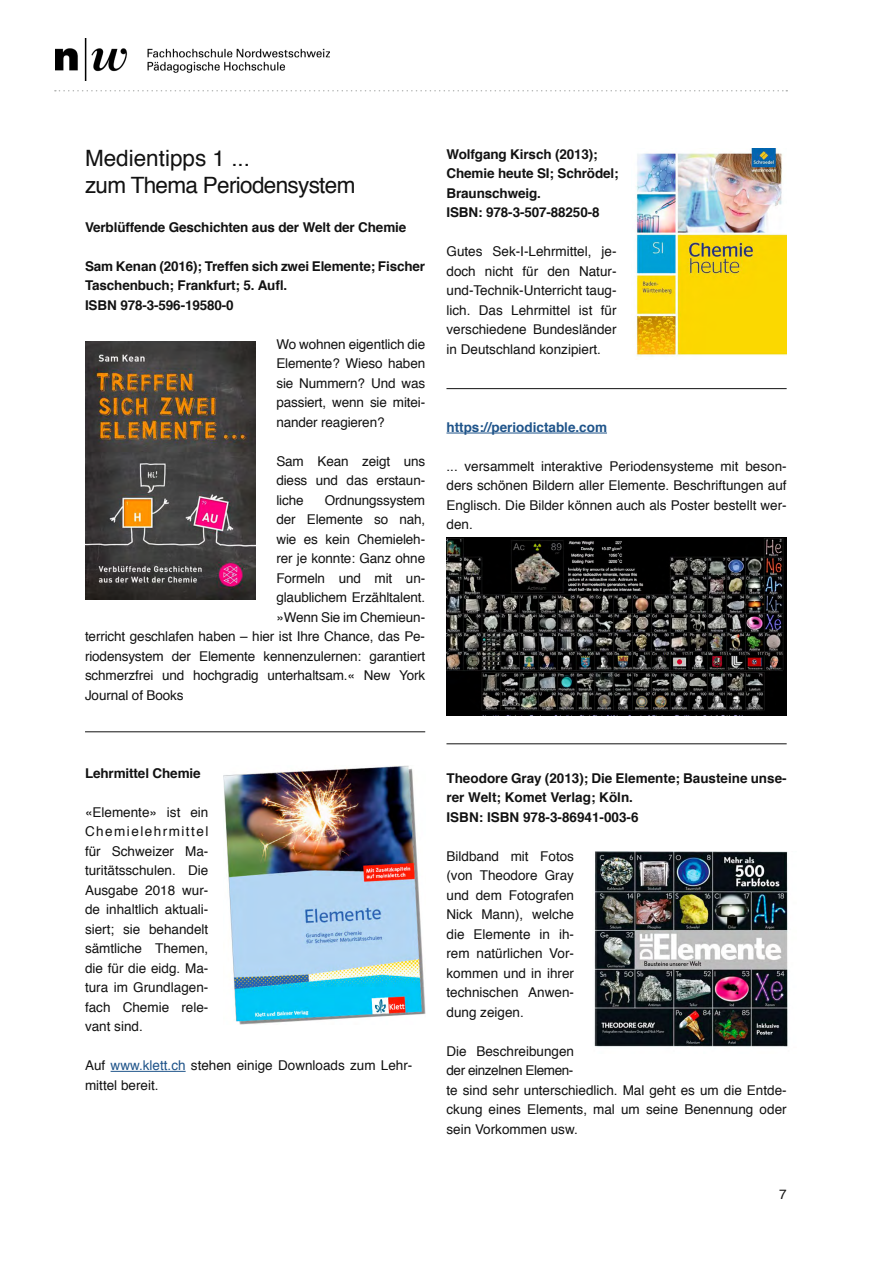
<style>
.page{position:relative;width:893px;height:1263px;background:#fff}
.page>*{position:absolute;margin:0;border:0;box-sizing:border-box;transform-origin:0 0}
.t1{font:22.5px/27px "Helvetica";letter-spacing:-.03em;color:#121212}
.t2{font:13.5px/19.5px "Helvetica";letter-spacing:-.01em;color:#121212;text-align:justify}
.t3{font:700 13.5px/19.5px "Helvetica";letter-spacing:-.01em;color:#121212}
.t4{font:700 13.5px "Helvetica";color:#1f548a}
.s1{color:#1f548a}
</style>
<div class="page">
<hr style="left:446px;top:433px;width:161px;height:1px;background:#1f548a">
<hr style="left:111px;top:1071px;width:75px;height:1px;background:#1f548a">
<svg style="left:55px;top:90px;width:732px;height:1px"></svg>
<img style="left:55px;top:38px;width:275px;height:43px">
<hr style="left:446px;top:388px;width:341px;height:1px;background:#121212">
<hr style="left:85px;top:731px;width:340px;height:1px;background:#121212">
<hr style="left:446px;top:743px;width:341px;height:1px;background:#121212">
<img style="left:224px;top:765px;width:201px;height:260px">
<img style="left:85px;top:341px;width:170px;height:259px">
<img style="left:636px;top:149px;width:151px;height:208px">
<img style="left:446px;top:537px;width:341px;height:178px">
<img style="left:594px;top:852px;width:194px;height:195px">
<h1 class="t1" style="left:85px;top:145px;width:272px">Medientipps 1 ...<br>zum Thema Periodensystem</h1>
<p class="t3" style="left:85px;top:217px;width:323px">Verblüffende Geschichten aus der Welt der Chemie</p>
<p class="t3" style="left:85px;top:256px;width:342px">Sam Kenan (2016); Treffen sich zwei Elemente; Fischer<br>Taschenbuch; Frankfurt; 5. Aufl.<br>ISBN 978-3-596-19580-0</p>
<p class="t2" style="left:276px;top:335px;width:150px">Wo wohnen eigentlich die Elemente? Wieso haben sie Nummern? Und was passiert, wenn sie mitei&shy;nander reagieren?</p>
<p class="t2" style="left:276px;top:452px;width:150px">Sam Kean zeigt uns diess und das erstaun&shy;liche</p>
<p class="t2" style="left:325px;top:491px;width:102px">Ordnungssystem</p>
<p class="t2" style="left:276px;top:510px;width:150px">der Elemente so nah,</p>
<p class="t2" style="left:276px;top:530px;width:150px">wie es kein Chemieleh-</p>
<p class="t2" style="left:276px;top:549px;width:150px">rer je konnte: Ganz ohne</p>
<p class="t2" style="left:276px;top:569px;width:150px">Formeln und mit un-</p>
<p class="t2" style="left:276px;top:588px;width:150px">glaublichem Erzähltalent.</p>
<p class="t2" style="left:276px;top:608px;width:150px">»Wenn Sie im Chemieun-</p>
<p class="t2" style="left:85px;top:627px;width:342px">terricht geschlafen haben – hier ist Ihre Chance, das Pe-</p>
<p class="t2" style="left:85px;top:647px;width:342px">riodensystem der Elemente kennenzulernen: garantiert</p>
<p class="t2" style="left:85px;top:666px;width:342px">schmerzfrei und hochgradig unterhaltsam.« New York</p>
<p class="t2" style="left:85px;top:686px;width:100px">Journal of Books</p>
<p class="t3" style="left:446px;top:145px;width:174px">Wolfgang Kirsch (2013);<br>Chemie heute SI; Schrödel;<br>Braunschweig.<br>ISBN: 978-3-507-88250-8</p>
<p class="t2" style="left:446px;top:242px;width:172px">Gutes Sek-I-Lehrmittel, je&shy;doch nicht für den Natur&shy;und-Technik-Unterricht taug&shy;lich. Das Lehrmittel ist für verschiedene Bundesländer in Deutschland konzipiert.</p>
<p class="t4" style="left:446px;top:416px;width:162px">https://periodictable.com</p>
<p class="t2" style="left:446px;top:457px;width:342px">... versammelt interaktive Periodensysteme mit beson&shy;ders schönen Bildern aller Elemente. Beschriftungen auf Englisch. Die Bilder können auch als Poster bestellt wer&shy;den.</p>
<p class="t3" style="left:85px;top:763px;width:117px">Lehrmittel Chemie</p>
<p class="t2" style="left:85px;top:803px;width:125px">«Elemente» ist ein Chemielehrmittel für Schweizer Ma&shy;turitätsschulen. Die Ausgabe 2018 wur&shy;de inhaltlich aktuali&shy;siert; sie behandelt sämtliche Themen, die für die eidg. Ma&shy;tura im Grundlagen&shy;fach Chemie rele&shy;vant sind.</p>
<p class="t2" style="left:85px;top:1056px;width:329px">Auf <span class="s1">www.klett.ch</span> stehen einige Downloads zum Lehr&shy;mittel bereit.</p>
<p class="t3" style="left:446px;top:769px;width:342px">Theodore Gray (2013); Die Elemente; Bausteine unse&shy;rer Welt; Komet Verlag; Köln.<br>ISBN: ISBN 978-3-86941-003-6</p>
<p class="t2" style="left:446px;top:847px;width:129px">Bildband mit Fotos (von Theodore Gray und dem Fotografen Nick Mann), welche die Elemente in ih&shy;rem natürlichen Vor&shy;kommen und in ihrer technischen Anwen&shy;dung zeigen.</p>
<p class="t2" style="left:446px;top:1042px;width:342px;text-align:left">Die Beschreibungen<br>der einzelnen Elemen-<br>te sind sehr unterschiedlich. Mal geht es um die Entde&shy;ckung eines Elements, mal um seine Benennung oder sein Vorkommen usw.</p>
<p class="t2" style="left:779px;top:1185px;width:9px">7</p>
</div>
